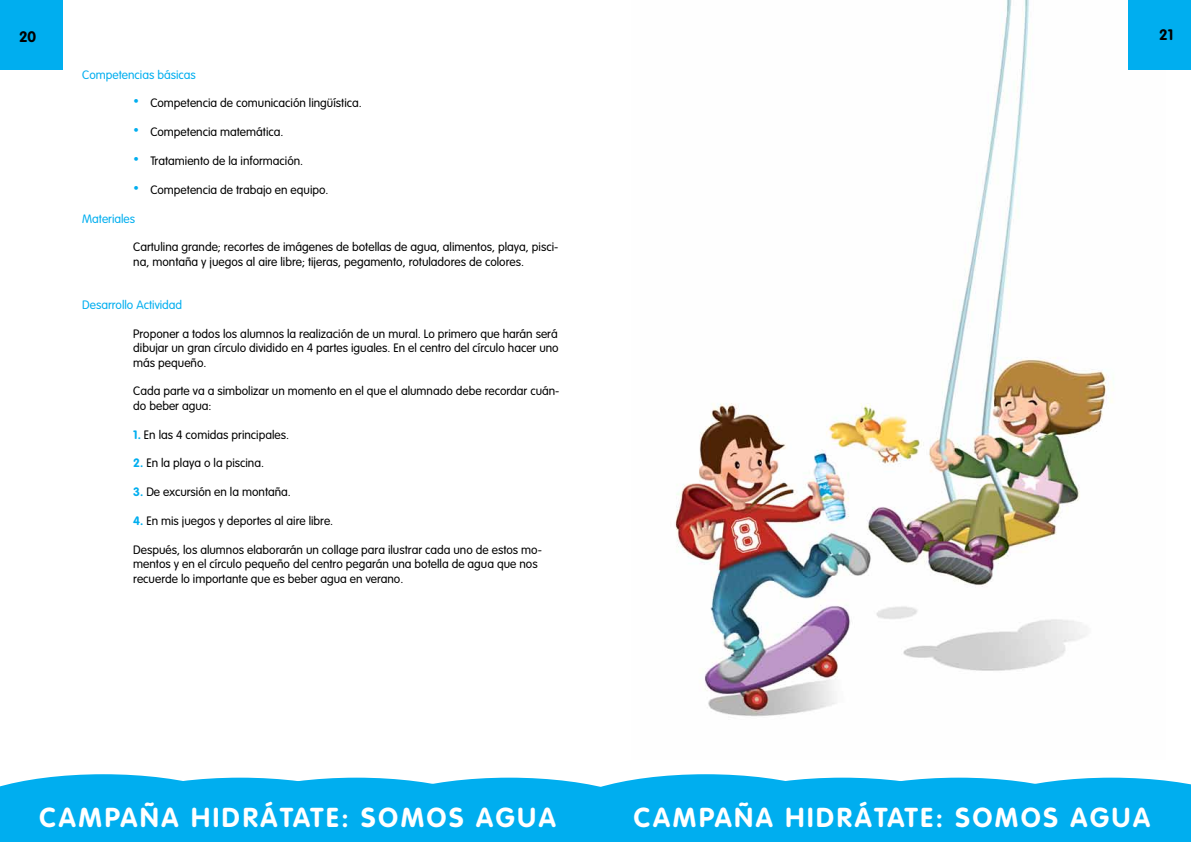
<style>
.page{position:relative;width:1191px;height:842px;background:#fff}
.page>*{position:absolute;margin:0;border:0;box-sizing:border-box;transform-origin:0 0}
.t1{font:700 27px "VAG Rounded";letter-spacing:.1em;color:#fff}
.t2{font:700 15px "VAG Rounded";color:#000}
.t3{font:300 12px/14.4px "VAG Rounded";color:#000}
.t4{font:300 12px "VAG Rounded";color:#00aeef}
.s1{font-weight:900;font-size:22px;color:#00aeef}
.s2{font-weight:700;color:#00aeef}
</style>
<div class="page">
<img style="left:675px;top:0;width:490px;height:717px">
<div style="left:0;top:0;width:62px;height:69px;background:#00aeef"></div>
<div style="left:1128px;top:0;width:63px;height:69px;background:#00aeef"></div>
<svg style="left:0;top:774px;width:1191px;height:68px;background:#12b3f0"></svg>
<p class="t2" style="left:19px;top:28px;width:19px">20</p>
<p class="t2" style="left:1159px;top:26px;width:16px">21</p>
<p class="t4" style="left:82px;top:67px;width:115px">Competencias básicas</p>
<p class="t3" style="left:133px;top:96px;width:230px"><span class="s1">·</span> Competencia de comunicación lingüística.</p>
<p class="t3" style="left:133px;top:125px;width:152px"><span class="s1">·</span> Competencia matemática.</p>
<p class="t3" style="left:133px;top:154px;width:171px"><span class="s1">·</span> Tratamiento de la información.</p>
<p class="t3" style="left:133px;top:183px;width:197px"><span class="s1">·</span> Competencia de trabajo en equipo.</p>
<p class="t4" style="left:82px;top:211px;width:54px">Materiales</p>
<p class="t3" style="left:133px;top:240px;width:427px">Cartulina grande; recortes de imágenes de botellas de agua, alimentos, playa, pisci&shy;na, montaña y juegos al aire libre; tijeras, pegamento, rotuladores de colores.</p>
<p class="t4" style="left:82px;top:298px;width:101px">Desarrollo Actividad</p>
<p class="t3" style="left:133px;top:327px;width:427px;text-align:justify">Proponer a todos los alumnos la realización de un mural. Lo primero que harán será dibujar un gran círculo dividido en 4 partes iguales. En el centro del círculo hacer uno más pequeño.</p>
<p class="t3" style="left:133px;top:384px;width:428px">Cada parte va a simbolizar un momento en el que el alumnado debe recordar cuán&shy;do beber agua:</p>
<p class="t3" style="left:133px;top:428px;width:157px"><span class="s2">1.</span> En las 4 comidas principales.</p>
<p class="t3" style="left:133px;top:456px;width:132px"><span class="s2">2.</span> En la playa o la piscina.</p>
<p class="t3" style="left:133px;top:485px;width:159px"><span class="s2">3.</span> De excursión en la montaña.</p>
<p class="t3" style="left:133px;top:514px;width:201px"><span class="s2">4.</span> En mis juegos y deportes al aire libre.</p>
<p class="t3" style="left:133px;top:543px;width:410px">Después, los alumnos elaborarán un collage para ilustrar cada uno de estos mo&shy;mentos y en el círculo pequeño del centro pegarán una botella de agua que nos recuerde lo importante que es beber agua en verano.</p>
<h1 class="t1" style="left:40px;top:801px;width:518px">CAMPAÑA HIDRÁTATE: SOMOS AGUA</h1>
<h1 class="t1" style="left:634px;top:801px;width:518px">CAMPAÑA HIDRÁTATE: SOMOS AGUA</h1>
</div>
